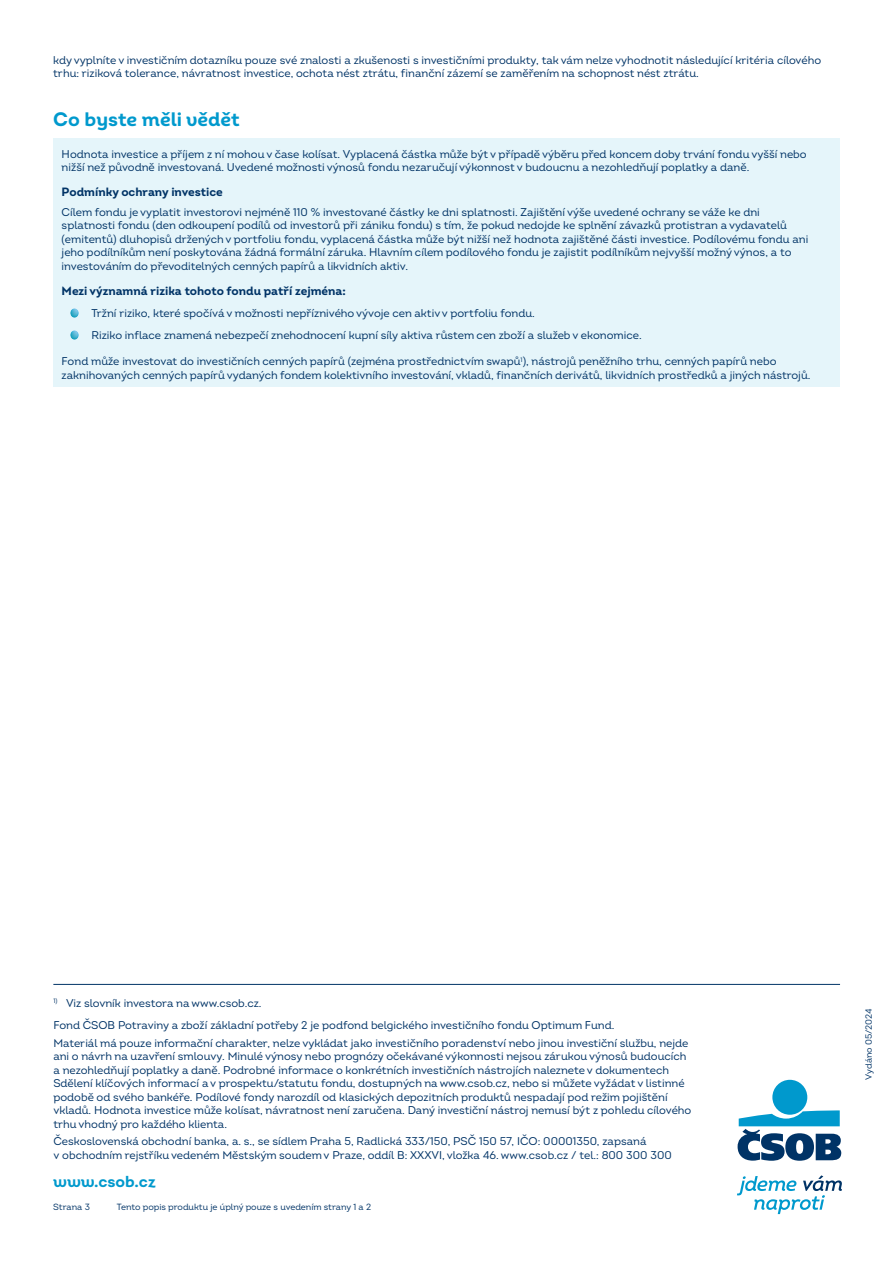
<style>
.page{position:relative;width:893px;height:1263px;background:#fff}
.page>*{position:absolute;margin:0;border:0;box-sizing:border-box;transform-origin:0 0}
.nadpis{font:19.5px "Intro Bold Alt";color:#0099cd}
.t1{font:15.9px "Intro Bold Alt";color:#0099cd}
.nadpis_mini_tmavomod{font:700 12px "Intro";color:#036}
.normal_text{font:11.25px/13.5px "Intro";color:#036}
.nadpis_mini_tmavomod-2{font:11.25px/13.5px "Intro";color:#036}
.normal_odrazky{font:11.25px "Intro";color:#036}
.normal_text-2{font:9px "Intro";color:#036}
</style>
<div class="page">
<svg style="left:737px;top:1175px;width:105px;height:39px"></svg>
<div style="left:772px;top:1080px;width:35px;height:35px;background:#0099cd;border-radius:50%"></div>
<svg style="left:738px;top:1110px;width:103px;height:51px"></svg>
<div style="left:53px;top:138px;width:787px;height:249px;background:#e5f5fa"></div>
<svg style="left:70px;top:308px;width:9px;height:9px"></svg>
<svg style="left:70px;top:330px;width:9px;height:9px"></svg>
<hr style="left:53px;top:984px;width:787px;height:1px;background:#036">
<p class="normal_text" style="left:53px;top:53px;width:769px">kdy vyplníte v investičním dotazníku pouze své znalosti a zkušenosti s investičními produkty, tak vám nelze vyhodnotit následující kritéria cílového trhu: riziková tolerance, návratnost investice, ochota nést ztrátu, finanční zázemí se zaměřením na schopnost nést ztrátu.</p>
<p class="nadpis" style="left:53px;top:107px;width:188px">Co byste měli vědět</p>
<p class="normal_text" style="left:62px;top:147px;width:746px">Hodnota investice a příjem z ní mohou v čase kolísat. Vyplacená částka může být v případě výběru před koncem doby trvání fondu vyšší nebo nižší než původně investovaná. Uvedené možnosti výnosů fondu nezaručují výkonnost v budoucnu a nezohledňují poplatky a daně.</p>
<p class="nadpis_mini_tmavomod" style="left:62px;top:184px;width:163px">Podmínky ochrany investice</p>
<p class="nadpis_mini_tmavomod-2" style="left:62px;top:205px;width:748px">Cílem fondu je vyplatit investorovi nejméně 110 % investované částky ke dni splatnosti. Zajištění výše uvedené ochrany se váže ke dni splatnosti fondu (den odkoupení podílů od investorů při zániku fondu) s tím, že pokud nedojde ke splnění závazků protistran a vydavatelů (emitentů) dluhopisů držených v portfoliu fondu, vyplacená částka může být nižší než hodnota zajištěné části investice. Podílovému fondu ani jeho podílníkům není poskytována žádná formální záruka. Hlavním cílem podílového fondu je zajistit podílníkům nejvyšší možný výnos, a to investováním do převoditelných cenných papírů a likvidních aktiv.</p>
<p class="nadpis_mini_tmavomod" style="left:62px;top:283px;width:286px">Mezi významná rizika tohoto fondu patří zejména:</p>
<p class="normal_odrazky" style="left:91px;top:306px;width:445px">Tržní riziko, které spočívá v možnosti nepříznivého vývoje cen aktiv v portfoliu fondu.</p>
<p class="normal_odrazky" style="left:91px;top:328px;width:552px">Riziko inflace znamená nebezpečí znehodnocení kupní síly aktiva růstem cen zboží a služeb v ekonomice.</p>
<p class="normal_text" style="left:62px;top:355px;width:750px">Fond může investovat do investičních cenných papírů (zejména prostřednictvím swapů<sup>1</sup>), nástrojů peněžního trhu, cenných papírů nebo zaknihovaných cenných papírů vydaných fondem kolektivního investování, vkladů, finančních derivátů, likvidních prostředků a jiných nástrojů.</p>
<p class="normal_text" style="left:53px;top:996px;width:210px"><sup>1)</sup> Viz slovník investora na www.csob.cz.</p>
<p class="normal_text" style="left:53px;top:1018px;width:563px">Fond ČSOB Potraviny a zboží základní potřeby 2 je podfond belgického investičního fondu Optimum Fund.</p>
<p class="normal_text" style="left:53px;top:1036px;width:639px">Materiál má pouze informační charakter, nelze vykládat jako investičního poradenství nebo jinou investiční službu, nejde ani o návrh na uzavření smlouvy. Minulé výnosy nebo prognózy očekávané výkonnosti nejsou zárukou výnosů budoucích a nezohledňují poplatky a daně. Podrobné informace o konkrétních investičních nástrojích naleznete v dokumentech Sdělení klíčových informací a v prospektu/statutu fondu, dostupných na www.csob.cz, nebo si můžete vyžádat v listinné podobě od svého bankéře. Podílové fondy narozdíl od klasických depozitních produktů nespadají pod režim pojištění vkladů. Hodnota investice může kolísat, návratnost není zaručena. Daný investiční nástroj nemusí být z pohledu cílového trhu vhodný pro každého klienta.</p>
<p class="normal_text" style="left:53px;top:1134px;width:620px">Československá obchodní banka, a. s., se sídlem Praha 5, Radlická 333/150, PSČ 150 57, IČO: 00001350, zapsaná<br>v obchodním rejstříku vedeném Městským soudem v Praze, oddíl B: XXXVI, vložka 46. www.csob.cz / tel.: 800 300 300</p>
<h2 class="t1" style="left:53px;top:1171px;width:104px">www.csob.cz</h2>
<p class="normal_text-2" style="left:53px;top:1201px;width:38px">Strana 3</p>
<p class="normal_text-2" style="left:117px;top:1201px;width:256px">Tento popis produktu je úplný pouze s uvedením strany 1 a 2</p>
<p class="normal_text-2" style="left:863px;top:1080px;width:73px;rotate:-90deg">Vydáno 05/2024</p>
</div>
